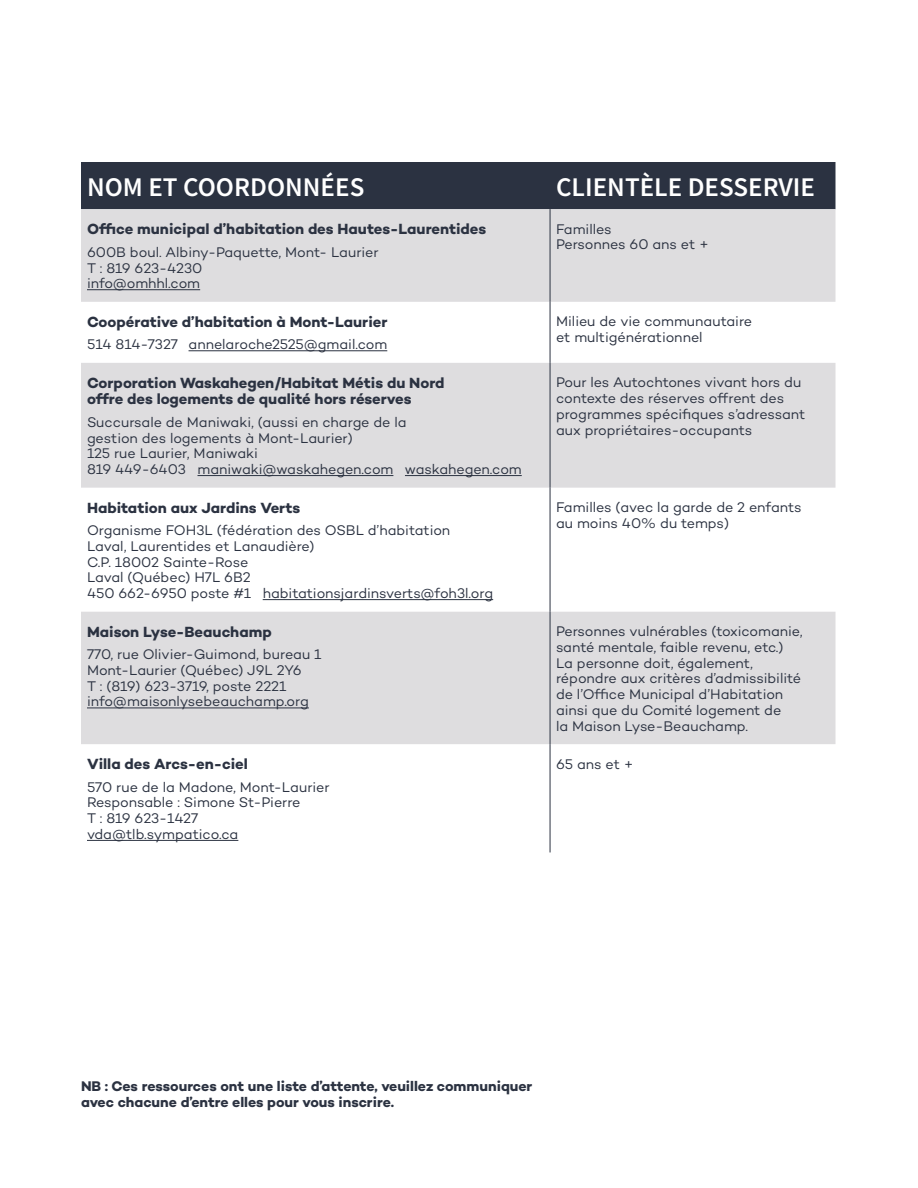
<style>
.page{position:relative;width:918px;height:1188px;background:#fff}
.page>*{position:absolute;margin:0;border:0;box-sizing:border-box;transform-origin:0 0}
.t1{font:27px "Source Sans Variable";letter-spacing:.03em;color:#fff}
.t2{font:700 15px/16.5px "Campton";letter-spacing:-.005em;color:#2b3241}
.t3{font:14.25px/15.8px "Campton";letter-spacing:-.005em;color:#2b3241}
.t4{font:700 14.25px/15.8px "Campton";letter-spacing:-.005em;color:#2b3241}
</style>
<div class="page">
<div style="left:81px;top:162px;width:755px;height:47px;background:#2b3241"></div>
<svg style="left:81px;top:209px;width:755px;height:535px;fill:#dedddf"></svg>
<hr style="left:550px;top:162px;width:1px;height:47px;background:#2b3241">
<hr style="left:550px;top:209px;width:1px;height:93px;background:#2b3241">
<hr style="left:550px;top:302px;width:1px;height:61px;background:#2b3241">
<hr style="left:550px;top:363px;width:1px;height:125px;background:#2b3241">
<hr style="left:550px;top:488px;width:1px;height:124px;background:#2b3241">
<hr style="left:550px;top:612px;width:1px;height:132px;background:#2b3241">
<hr style="left:550px;top:744px;width:1px;height:108px;background:#2b3241">
<hr style="left:87px;top:289px;width:113px;height:1px;background:#2b3241">
<hr style="left:189px;top:350px;width:198px;height:1px;background:#2b3241">
<hr style="left:198px;top:475px;width:195px;height:1px;background:#2b3241">
<hr style="left:405px;top:475px;width:117px;height:1px;background:#2b3241">
<hr style="left:263px;top:599px;width:230px;height:1px;background:#2b3241">
<hr style="left:87px;top:708px;width:222px;height:1px;background:#2b3241">
<hr style="left:87px;top:840px;width:151px;height:1px;background:#2b3241">
<h1 class="t1" style="left:87px;top:170px;width:278px">NOM ET COORDONNÉES</h1>
<h1 class="t1" style="left:556px;top:170px;width:260px">CLIENTÈLE DESSERVIE</h1>
<p class="t2" style="left:87px;top:221px;width:401px">Office municipal d’habitation des Hautes-Laurentides</p>
<p class="t3" style="left:87px;top:244px;width:293px">600B boul. Albiny-Paquette, Mont- Laurier<br>T : 819 623-4230<br>info@omhhl.com</p>
<p class="t3" style="left:556px;top:221px;width:155px">Familles<br>Personnes 60 ans et +</p>
<p class="t2" style="left:87px;top:313px;width:302px">Coopérative d’habitation à Mont-Laurier</p>
<p class="t3" style="left:87px;top:336px;width:302px">514 814-7327 annelaroche2525@gmail.com</p>
<p class="t2" style="left:87px;top:374px;width:359px">Corporation Waskahegen/Habitat Métis du Nord offre des logements de qualité hors réserves</p>
<p class="t3" style="left:87px;top:414px;width:436px">Succursale de Maniwaki, (aussi en charge de la<br>gestion des logements à Mont-Laurier)<br>125 rue Laurier, Maniwaki<br>819 449-6403 maniwaki@waskahegen.com waskahegen.com</p>
<p class="t2" style="left:87px;top:499px;width:215px">Habitation aux Jardins Verts</p>
<p class="t3" style="left:87px;top:522px;width:408px">Organisme FOH3L (fédération des OSBL d’habitation Laval, Laurentides et Lanaudière)<br>C.P. 18002 Sainte-Rose<br>Laval (Québec) H7L 6B2<br>450 662-6950 poste #1 habitationsjardinsverts@foh3l.org</p>
<p class="t2" style="left:87px;top:623px;width:186px">Maison Lyse-Beauchamp</p>
<p class="t3" style="left:87px;top:646px;width:236px">770, rue Olivier-Guimond, bureau 1<br>Mont-Laurier (Québec) J9L 2Y6<br>T : (819) 623-3719, poste 2221 info@maisonlysebeauchamp.org</p>
<p class="t2" style="left:87px;top:756px;width:162px">Villa des Arcs-en-ciel</p>
<p class="t3" style="left:87px;top:779px;width:244px">570 rue de la Madone, Mont-Laurier<br>Responsable : Simone St-Pierre<br>T : 819 623-1427 vda@tlb.sympatico.ca</p>
<p class="t3" style="left:556px;top:313px;width:198px">Milieu de vie communautaire et multigénérationnel</p>
<p class="t3" style="left:556px;top:374px;width:251px">Pour les Autochtones vivant hors du contexte des réserves offrent des programmes spécifiques s’adressant aux propriétaires-occupants</p>
<p class="t3" style="left:556px;top:499px;width:247px">Familles (avec la garde de 2 enfants au moins 40% du temps)</p>
<p class="t3" style="left:556px;top:623px;width:248px">Personnes vulnérables (toxicomanie, santé mentale, faible revenu, etc.)<br>La personne doit, également, répondre aux critères d’admissibilité de l’Office Municipal d’Habitation ainsi que du Comité logement de<br>la Maison Lyse-Beauchamp.</p>
<p class="t3" style="left:556px;top:756px;width:79px">65 ans et +</p>
<p class="t4" style="left:81px;top:1078px;width:453px">NB : Ces ressources ont une liste d’attente, veuillez communiquer avec chacune d’entre elles pour vous inscrire.</p>
</div>
